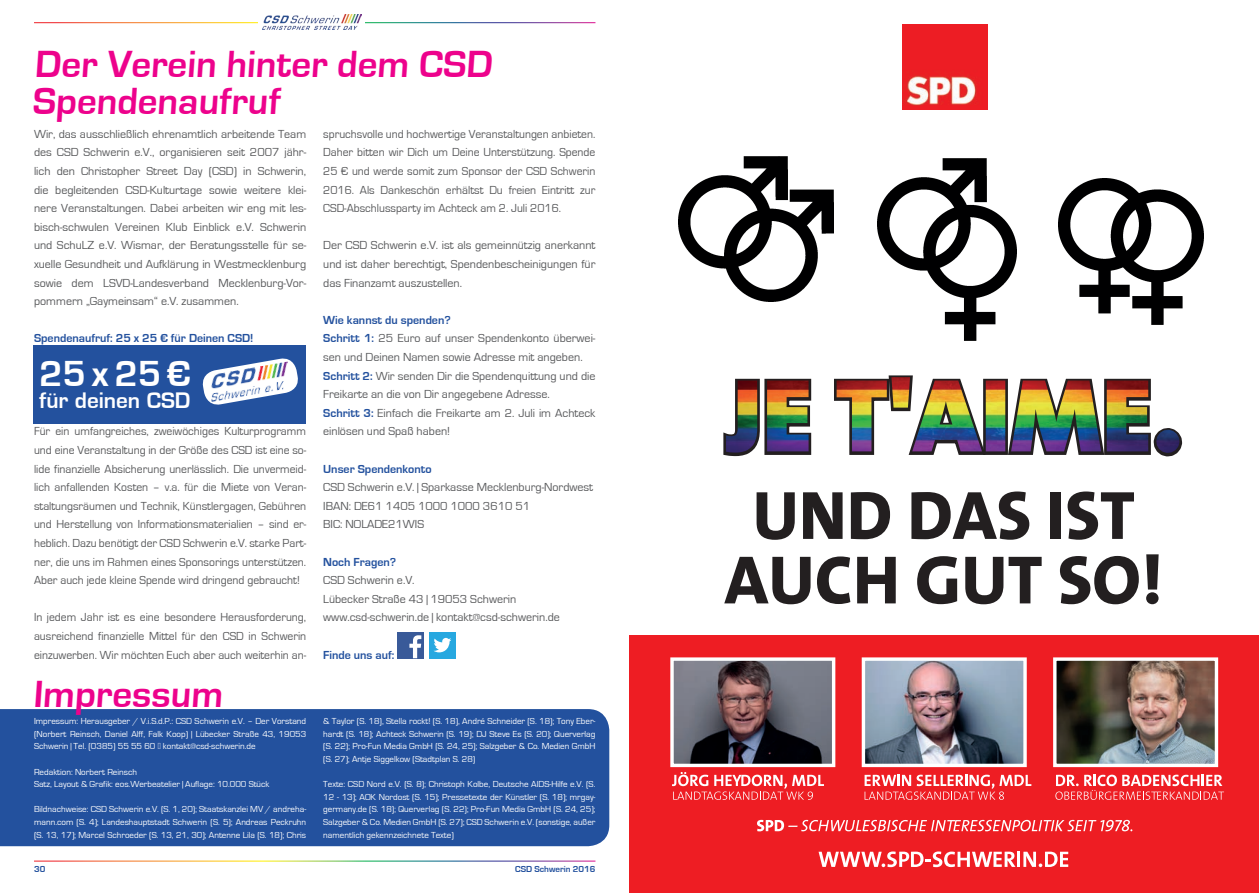
<style>
.page{position:relative;width:1259px;height:893px;background:#fff}
.page>*{position:absolute;margin:0;border:0;box-sizing:border-box;transform-origin:0 0}
.t1{font:700 39px/36.6px "Eurostile";color:#ed028c}
.t2{font:700 37.35px "Eurostile";color:#fff}
.t3{font:700 23.25px "Eurostile";color:#fff}
.t4{font:12px/18.6px "Eurostile";color:#57585a;text-align:justify}
.t5{font:700 12px "Eurostile";color:#23519e}
.t6{font:9px/12.6px "Eurostile";color:#fff;text-align:justify}
.t7{font:700 9px "Eurostile";color:#23519e}
.s1{font-weight:700;color:#23519e}
</style>
<div class="page">
<img style="left:263px;top:14px;width:98px;height:15px">
<div style="left:397px;top:632px;width:27px;height:26px;background:#395a99"></div>
<svg style="left:409px;top:635px;width:12px;height:23px"></svg>
<div style="left:429px;top:632px;width:27px;height:26px;background:#27a8e0"></div>
<svg style="left:433px;top:638px;width:18px;height:14px"></svg>
<img style="left:902px;top:24px;width:85px;height:85px">
<div style="left:629px;top:635px;width:630px;height:258px;background:#ee1d23"></div>
<img style="left:674px;top:661px;width:157px;height:102px">
<div style="left:670px;top:657px;width:165px;height:110px;border:3px solid #fff"></div>
<img style="left:865px;top:661px;width:157px;height:102px">
<div style="left:861px;top:657px;width:165px;height:110px;border:3px solid #fff"></div>
<img style="left:1057px;top:661px;width:157px;height:102px">
<div style="left:1053px;top:657px;width:165px;height:110px;border:3px solid #fff"></div>
<svg style="left:757px;top:820px;width:375px;height:11px"></svg>
<svg style="left:818px;top:851px;width:197px;height:16px"></svg>
<hr style="left:1017px;top:852px;width:3px;height:15px;background:#fff">
<svg style="left:1023px;top:852px;width:45px;height:15px"></svg>
<img style="left:678px;top:156px;width:155px;height:146px">
<img style="left:877px;top:159px;width:139px;height:182px">
<img style="left:1058px;top:179px;width:145px;height:146px">
<svg style="left:723px;top:375px;width:460px;height:82px"></svg>
<img style="left:726px;top:377px;width:453px;height:76px">
<svg style="left:756px;top:492px;width:38px;height:48px"></svg>
<svg style="left:803px;top:492px;width:39px;height:47px"></svg>
<svg style="left:851px;top:492px;width:39px;height:47px"></svg>
<svg style="left:911px;top:491px;width:118px;height:49px"></svg>
<div style="left:1050px;top:492px;width:11px;height:47px;background:#231f20"></div>
<svg style="left:1067px;top:491px;width:67px;height:49px"></svg>
<svg style="left:724px;top:557px;width:86px;height:47px"></svg>
<svg style="left:817px;top:556px;width:33px;height:48px"></svg>
<svg style="left:857px;top:557px;width:38px;height:46px"></svg>
<svg style="left:917px;top:556px;width:40px;height:48px"></svg>
<svg style="left:965px;top:557px;width:76px;height:47px"></svg>
<svg style="left:1060px;top:556px;width:78px;height:48px"></svg>
<svg style="left:1146px;top:554px;width:12px;height:50px"></svg>
<svg style="left:1055px;top:775px;width:169px;height:25px"></svg>
<svg style="left:864px;top:775px;width:167px;height:25px"></svg>
<svg style="left:672px;top:772px;width:152px;height:28px"></svg>
<div style="left:33px;top:345px;width:273px;height:79px;background:#23519e"></div>
<svg style="left:202px;top:358px;width:96px;height:47px"></svg>
<img style="left:207px;top:362px;width:85px;height:40px">
<div style="left:0;top:709px;width:609px;height:137px;background:#23519e"></div>
<svg style="left:158px;top:743px;width:2px;height:6px"></svg>
<h1 class="t1" style="left:32px;top:47px;width:464px">Der Verein hinter dem CSD<br>Spendenaufruf</h1>
<p class="t4" style="left:34px;top:125px;width:274px">Wir, das ausschließlich ehrenamtlich arbeitende Team des CSD Schwerin e.V., organisieren seit 2007 jähr&shy;lich den Christopher Street Day (CSD) in Schwerin, die begleitenden CSD-Kulturtage sowie weitere klei&shy;nere Veranstaltungen. Dabei arbeiten wir eng mit les&shy;bisch-schwulen Vereinen Klub Einblick e.V. Schwerin und SchuLZ e.V. Wismar, der Beratungsstelle für se&shy;xuelle Gesundheit und Aufklärung in Westmecklenburg sowie dem LSVD-Landesverband Mecklenburg-Vor&shy;pommern „Gaymeinsam“ e.V. zusammen.</p>
<p class="t5" style="left:34px;top:332px;width:221px">Spendenaufruf: 25 x 25 € für Deinen CSD!</p>
<p class="t4" style="left:323px;top:125px;width:274px">spruchsvolle und hochwertige Veranstaltungen anbieten.<br>Daher bitten wir Dich um Deine Unterstützung. Spende 25 € und werde somit zum Sponsor der CSD Schwerin 2016. Als Dankeschön erhältst Du freien Eintritt zur CSD-Abschlussparty im Achteck am 2. Juli 2016.</p>
<p class="t4" style="left:323px;top:236px;width:274px">Der CSD Schwerin e.V. ist als gemeinnützig anerkannt und ist daher berechtigt, Spendenbescheinigungen für das Finanzamt auszustellen.</p>
<p class="t4" style="left:323px;top:311px;width:274px;text-align:left"><span class="s1">Wie kannst du spenden?<br>Schritt 1:</span> 25 Euro auf unser Spendenkonto überwei&shy;sen und Deinen Namen sowie Adresse mit angeben.<br><span class="s1">Schritt 2:</span> Wir senden Dir die Spendenquittung und die Freikarte an die von Dir angegebene Adresse.<br><span class="s1">Schritt 3:</span> Einfach die Freikarte am 2. Juli im Achteck einlösen und Spaß haben!</p>
<p class="t5" style="left:323px;top:462px;width:110px">Unser Spendenkonto</p>
<p class="t4" style="left:323px;top:478px;width:271px;text-align:left">CSD Schwerin e.V. | Sparkasse Mecklenburg-Nordwest<br>IBAN: DE61 1405 1000 1000 3610 51<br>BIC: NOLADE21WIS</p>
<p class="t5" style="left:323px;top:555px;width:74px">Noch Fragen?</p>
<p class="t4" style="left:323px;top:571px;width:238px;text-align:left">CSD Schwerin e.V.<br>Lübecker Straße 43 | 19053 Schwerin www.csd-schwerin.de | kontakt@csd-schwerin.de</p>
<p class="t5" style="left:323px;top:648px;width:73px">Finde uns auf:</p>
<h2 class="t2" style="left:39px;top:353px;width:153px">25 x 25 €</h2>
<h3 class="t3" style="left:39px;top:388px;width:153px">für deinen CSD</h3>
<p class="t4" style="left:34px;top:422px;width:274px">Für ein umfangreiches, zweiwöchiges Kulturprogramm und eine Veranstaltung in der Größe des CSD ist eine so&shy;lide finanzielle Absicherung unerlässlich. Die unvermeid&shy;lich anfallenden Kosten – v.a. für die Miete von Veran&shy;staltungsräumen und Technik, Künstlergagen, Gebühren und Herstellung von Informationsmaterialien – sind er&shy;heblich. Dazu benötigt der CSD Schwerin e.V. starke Part&shy;ner, die uns im Rahmen eines Sponsorings unterstützen.<br>Aber auch jede kleine Spende wird dringend gebraucht!</p>
<p class="t4" style="left:34px;top:608px;width:274px">In jedem Jahr ist es eine besondere Herausforderung, ausreichend finanzielle Mittel für den CSD in Schwerin einzuwerben. Wir möchten Euch aber auch weiterhin an-</p>
<h1 class="t1" style="left:33px;top:677px;width:194px">Impressum</h1>
<p class="t6" style="left:34px;top:715px;width:274px">Impressum: Herausgeber / V.i.S.d.P.: CSD Schwerin e.V. – Der Vorstand (Norbert Reinsch, Daniel Alff, Falk Koop) | Lübecker Straße 43, 19053<br>Schwerin | Tel. (0385) 55 55 60 kontakt@csd-schwerin.de</p>
<p class="t6" style="left:34px;top:765px;width:237px">Redaktion: Norbert Reinsch<br>Satz, Layout &amp; Grafik: eos.Werbeatelier | Auflage: 10.000 Stück</p>
<p class="t6" style="left:34px;top:803px;width:274px">Bildnachweise: CSD Schwerin e.V. (S. 1, 20); Staatskanzlei MV / andreha&shy;mann.com (S. 4); Landeshauptstadt Schwerin (S. 5); Andreas Peckruhn (S. 13, 17); Marcel Schroeder (S. 13, 21, 30); Antenne Lila (S. 18); Chris</p>
<p class="t6" style="left:323px;top:715px;width:274px">&amp; Taylor (S. 18), Stella rockt! (S. 18), André Schneider (S. 18); Tony Eber&shy;hardt (S. 18); Achteck Schwerin (S. 19); DJ Steve Es (S. 20); Querverlag (S. 22); Pro-Fun Media GmbH (S. 24, 25); Salzgeber &amp; Co. Medien GmbH (S. 27); Antje Siggelkow (Stadtplan S. 28)</p>
<p class="t6" style="left:323px;top:778px;width:274px">Texte: CSD Nord e.V. (S. 8); Christoph Kolbe, Deutsche AIDS-Hilfe e.V. (S.<br>12 - 13); AOK Nordost (S. 15); Pressetexte der Künstler (S. 18); mrgay&shy;germany.de (S. 18); Querverlag (S. 22); Pro-Fun Media GmbH (S. 24, 25); Salzgeber &amp; Co. Medien GmbH (S. 27); CSD Schwerin e.V. (sonstige, außer namentlich gekennzeichnete Texte)</p>
<p class="t7" style="left:34px;top:864px;width:13px">30</p>
<p class="t7" style="left:515px;top:864px;width:82px">CSD Schwerin 2016</p>
</div>
